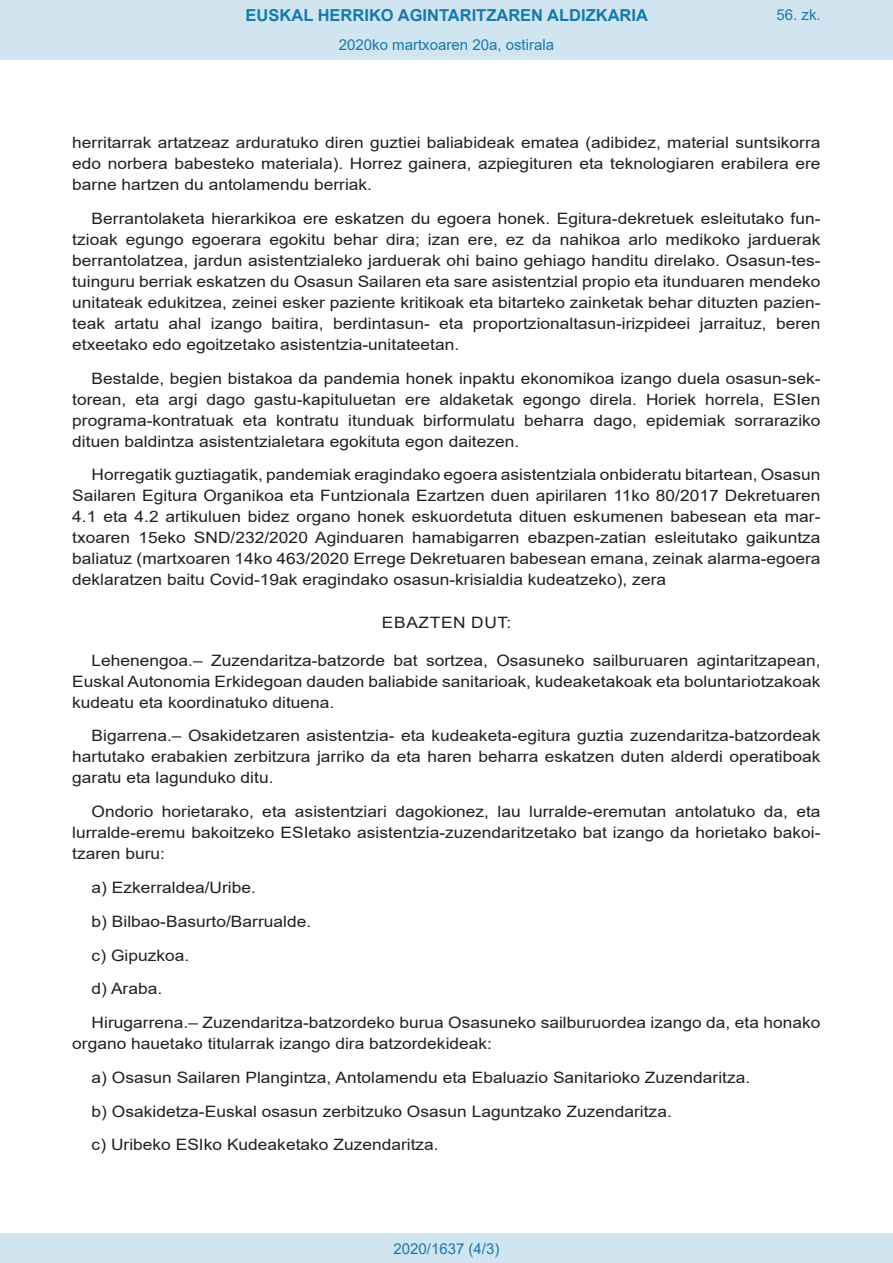
<style>
.page{position:relative;width:893px;height:1263px;background:#fff}
.page>*{position:absolute;margin:0;border:0;box-sizing:border-box;transform-origin:0 0}
.t1{font:700 16.5px "Arial";color:#1879ad}
.BOPVDetalle{font:15.6px/21px "Arial";color:#231f20;text-align:justify;scale:1.11 1}
.BOPVClave{font:15.6px "Arial";letter-spacing:.035em;color:#231f20;scale:1.11 1}
.Paginacion_Centro{font:15px "Arial";color:#1879ad}
</style>
<div class="page">
<div style="left:0;top:0;width:893px;height:60px;background:#d0e5f0"></div>
<div style="left:0;top:1233px;width:893px;height:30px;background:#d0e5f0"></div>
<p class="t1" style="left:246px;top:3px;width:404px">EUSKAL HERRIKO AGINTARITZAREN ALDIZKARIA</p>
<p class="Paginacion_Centro" style="left:339px;top:35px;width:217px">2020ko martxoaren 20a, ostirala</p>
<p class="Paginacion_Centro" style="left:776px;top:5px;width:46px">56. zk.</p>
<p class="BOPVDetalle" style="left:72px;top:132px;width:676px">herritarrak artatzeaz arduratuko diren guztiei baliabideak ematea (adibidez, material suntsikorra edo norbera babesteko materiala). Horrez gainera, azpiegituren eta teknologiaren erabilera ere barne hartzen du antolamendu berriak.</p>
<p class="BOPVDetalle" style="left:72px;top:208px;width:676px;text-indent:19px">Berrantolaketa hierarkikoa ere eskatzen du egoera honek. Egitura-dekretuek esleitutako fun&shy;tzioak egungo egoerara egokitu behar dira; izan ere, ez da nahikoa arlo medikoko jarduerak berrantolatzea, jardun asistentzialeko jarduerak ohi baino gehiago handitu direlako. Osasun-tes&shy;tuinguru berriak eskatzen du Osasun Sailaren eta sare asistentzial propio eta itunduaren mendeko unitateak edukitzea, zeinei esker paziente kritikoak eta bitarteko zainketak behar dituzten pazien&shy;teak artatu ahal izango baitira, berdintasun- eta proportzionaltasun-irizpideei jarraituz, beren etxeetako edo egoitzetako asistentzia-unitateetan.</p>
<p class="BOPVDetalle" style="left:72px;top:368px;width:676px;text-indent:19px">Bestalde, begien bistakoa da pandemia honek inpaktu ekonomikoa izango duela osasun-sek&shy;torean, eta argi dago gastu-kapituluetan ere aldaketak egongo direla. Horiek horrela, ESIen programa-kontratuak eta kontratu itunduak birformulatu beharra dago, epidemiak sorraraziko dituen baldintza asistentzialetara egokituta egon daitezen.</p>
<p class="BOPVDetalle" style="left:72px;top:464px;width:676px;text-indent:19px">Horregatik guztiagatik, pandemiak eragindako egoera asistentziala onbideratu bitartean, Osasun Sailaren Egitura Organikoa eta Funtzionala Ezartzen duen apirilaren 11ko 80/2017 Dekretuaren 4.1 eta 4.2 artikuluen bidez organo honek eskuordetuta dituen eskumenen babesean eta mar&shy;txoaren 15eko SND/232/2020 Aginduaren hamabigarren ebazpen-zatian esleitutako gaikuntza baliatuz (martxoaren 14ko 463/2020 Errege Dekretuaren babesean emana, zeinak alarma-egoera deklaratzen baitu Covid-19ak eragindako osasun-krisialdia kudeatzeko), zera</p>
<p class="BOPVClave" style="left:382px;top:611px;width:118px">EBAZTEN DUT:</p>
<p class="BOPVDetalle" style="left:72px;top:650px;width:676px;text-indent:19px">Lehenengoa.– Zuzendaritza-batzorde bat sortzea, Osasuneko sailburuaren agintaritzapean, Euskal Autonomia Erkidegoan dauden baliabide sanitarioak, kudeaketakoak eta boluntariotzakoak kudeatu eta koordinatuko dituena.</p>
<p class="BOPVDetalle" style="left:72px;top:725px;width:676px;text-indent:19px">Bigarrena.– Osakidetzaren asistentzia- eta kudeaketa-egitura guztia zuzendaritza-batzordeak hartutako erabakien zerbitzura jarriko da eta haren beharra eskatzen duten alderdi operatiboak garatu eta lagunduko ditu.</p>
<p class="BOPVDetalle" style="left:72px;top:801px;width:676px;text-indent:19px">Ondorio horietarako, eta asistentziari dagokionez, lau lurralde-eremutan antolatuko da, eta lurralde-eremu bakoitzeko ESIetako asistentzia-zuzendaritzetako bat izango da horietako bakoi&shy;tzaren buru:</p>
<p class="BOPVDetalle" style="left:92px;top:877px;width:150px">a) Ezkerraldea/Uribe.</p>
<p class="BOPVDetalle" style="left:92px;top:911px;width:199px">b) Bilbao-Basurto/Barrualde.</p>
<p class="BOPVDetalle" style="left:92px;top:944px;width:89px">c) Gipuzkoa.</p>
<p class="BOPVDetalle" style="left:92px;top:978px;width:65px">d) Araba.</p>
<p class="BOPVDetalle" style="left:72px;top:1012px;width:676px;text-indent:19px">Hirugarrena.– Zuzendaritza-batzordeko burua Osasuneko sailburuordea izango da, eta honako organo hauetako titularrak izango dira batzordekideak:</p>
<p class="BOPVDetalle" style="left:92px;top:1067px;width:595px">a) Osasun Sailaren Plangintza, Antolamendu eta Ebaluazio Sanitarioko Zuzendaritza.</p>
<p class="BOPVDetalle" style="left:92px;top:1100px;width:524px">b) Osakidetza-Euskal osasun zerbitzuko Osasun Laguntzako Zuzendaritza.</p>
<p class="BOPVDetalle" style="left:92px;top:1134px;width:314px">c) Uribeko ESIko Kudeaketako Zuzendaritza.</p>
<p class="Paginacion_Centro" style="left:393px;top:1238px;width:107px">2020/1637 (4/3)</p>
</div>
